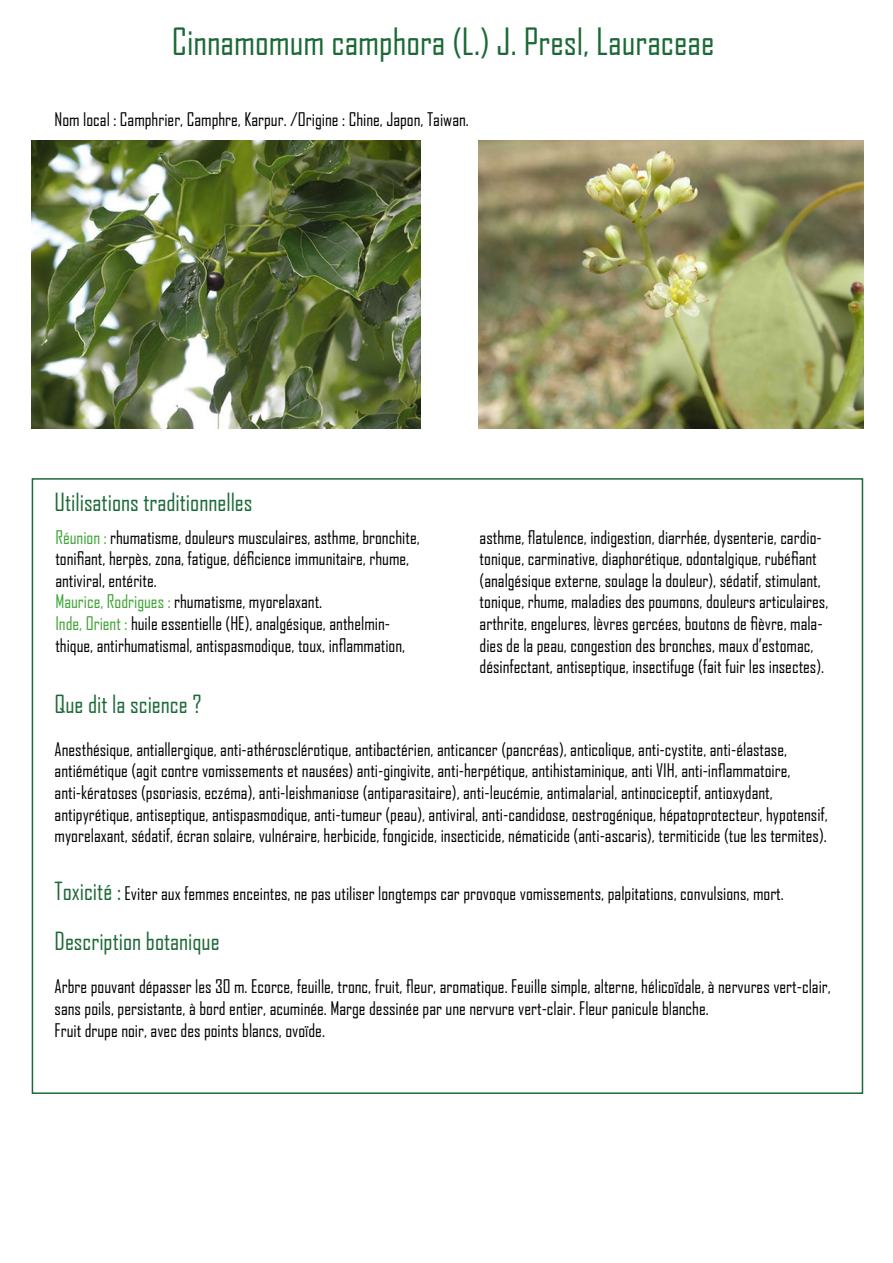
<style>
.page{position:relative;width:893px;height:1263px;background:#fff}
.page>*{position:absolute;margin:0;border:0;box-sizing:border-box;transform-origin:0 0}
.t1{font:36px "Agency FB";color:#1c6937}
.t2{font:24px "Agency FB";color:#1c6937}
.t3{font:18px/21.6px "Agency FB";color:#000}
.s1{color:#3fa535}
.s2{font-size:24px;color:#1c6937}
</style>
<div class="page">
<img style="left:32px;top:140px;width:389px;height:289px">
<img style="left:479px;top:140px;width:384px;height:289px">
<h1 class="t1" style="left:172px;top:19px;width:544px">Cinnamomum camphora (L.) J. Presl, Lauraceae</h1>
<p class="t3" style="left:55px;top:108px;width:416px">Nom local : Camphrier, Camphre, Karpur. /Origine : Chine, Japon, Taiwan.</p>
<h2 class="t2" style="left:55px;top:487px;width:199px">Utilisations traditionnelles</h2>
<p class="t3" style="left:55px;top:526px;width:366px"><span class="s1">Réunion :</span> rhumatisme, douleurs musculaires, asthme, bronchite, tonifiant, herpès, zona, fatigue, déficience immunitaire, rhume, antiviral, entérite.<br><span class="s1">Maurice, Rodrigues :</span> rhumatisme, myorelaxant.<br><span class="s1">Inde, Orient :</span> huile essentielle (HE), analgésique, anthelmin&shy;thique, antirhumatismal, antispasmodique, toux, inflammation,</p>
<p class="t3" style="left:480px;top:526px;width:350px">asthme, flatulence, indigestion, diarrhée, dysenterie, cardio&shy;tonique, carminative, diaphorétique, odontalgique, rubéfiant (analgésique externe, soulage la douleur), sédatif, stimulant, tonique, rhume, maladies des poumons, douleurs articulaires, arthrite, engelures, lèvres gercées, boutons de fièvre, mala&shy;dies de la peau, congestion des bronches, maux d’estomac, désinfectant, antiseptique, insectifuge (fait fuir les insectes).</p>
<h2 class="t2" style="left:55px;top:689px;width:149px">Que dit la science ?</h2>
<p class="t3" style="left:55px;top:738px;width:775px">Anesthésique, antiallergique, anti-athérosclérotique, antibactérien, anticancer (pancréas), anticolique, anti-cystite, anti-élastase, antiémétique (agit contre vomissements et nausées) anti-gingivite, anti-herpétique, antihistaminique, anti VIH, anti-inflammatoire, anti-kératoses (psoriasis, eczéma), anti-leishmaniose (antiparasitaire), anti-leucémie, antimalarial, antinociceptif, antioxydant, antipyrétique, antiseptique, antispasmodique, anti-tumeur (peau), antiviral, anti-candidose, oestrogénique, hépatoprotecteur, hypotensif, myorelaxant, sédatif, écran solaire, vulnéraire, herbicide, fongicide, insecticide, nématicide (anti-ascaris), termiticide (tue les termites).</p>
<p class="t3" style="left:55px;top:882px;width:731px"><span class="s2">Toxicité :</span> Eviter aux femmes enceintes, ne pas utiliser longtemps car provoque vomissements, palpitations, convulsions, mort.</p>
<h2 class="t2" style="left:55px;top:926px;width:167px">Description botanique</h2>
<p class="t3" style="left:55px;top:975px;width:778px">Arbre pouvant dépasser les 30 m. Ecorce, feuille, tronc, fruit, fleur, aromatique. Feuille simple, alterne, hélicoïdale, à nervures vert-clair, sans poils, persistante, à bord entier, acuminée. Marge dessinée par une nervure vert-clair. Fleur panicule blanche.<br>Fruit drupe noir, avec des points blancs, ovoïde.</p>
</div>
